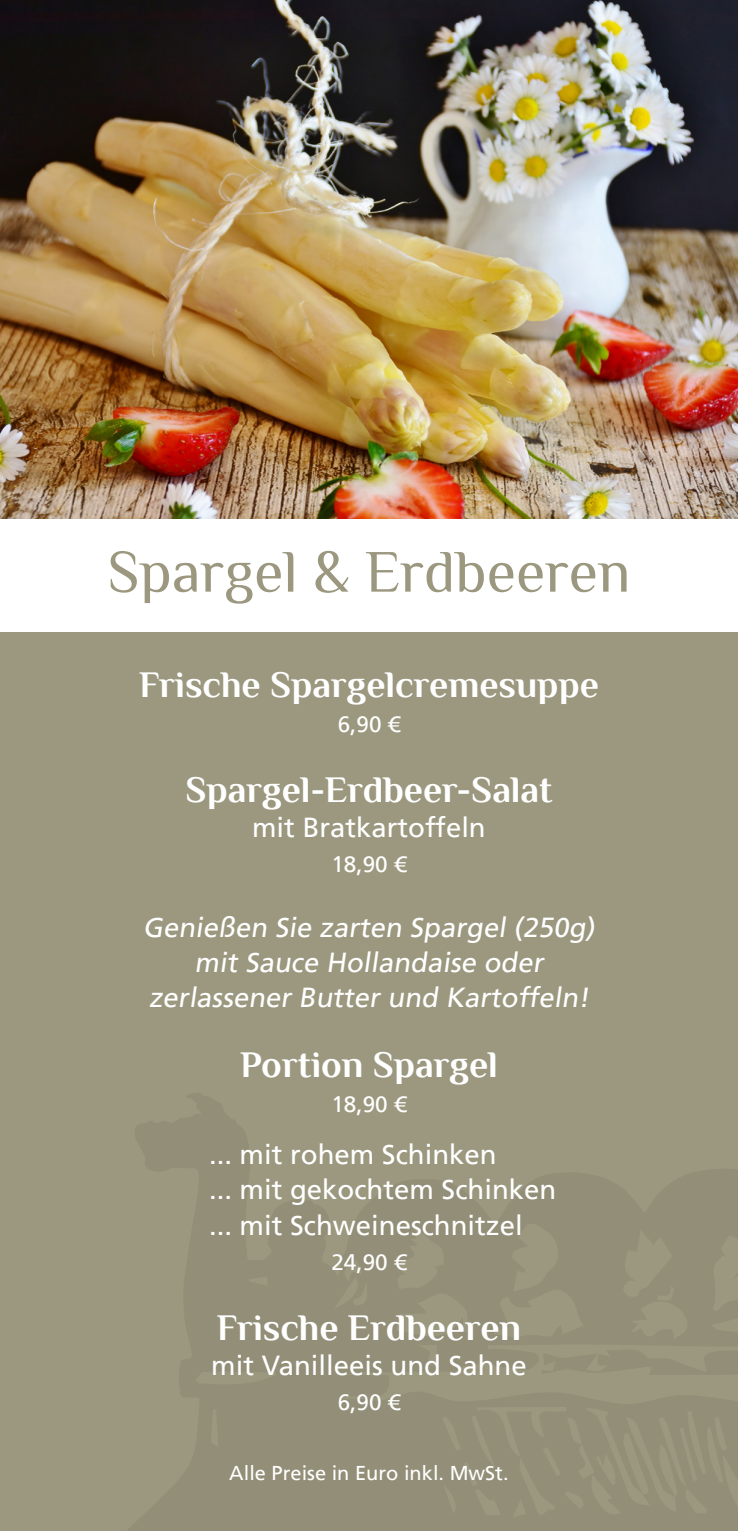
<style>
.page{position:relative;width:738px;height:1531px;background:#fff}
.page>*{position:absolute;margin:0;border:0;box-sizing:border-box;transform-origin:0 0}
.t1{font:60px "Philosopher";color:#9b987f}
.t2{font:700 37.5px "Philosopher";color:#fff}
.t3{font:27.5px "Frutiger LT";color:#fff}
.t4{font:22.5px "Frutiger LT";color:#fff}
.t5{font:20px "Frutiger LT";color:#fff}
</style>
<div class="page">
<div style="left:0;top:632px;width:737px;height:899px;background:#9b987f"></div>
<img style="left:0;top:0;width:737px;height:519px">
<p class="t1" style="left:107px;top:540px;width:524px">Spargel &amp; Erdbeeren</p>
<p class="t2" style="left:139px;top:664px;width:461px">Frische Spargelcremesuppe</p>
<p class="t4" style="left:337px;top:711px;width:64px">6,90 €</p>
<p class="t2" style="left:185px;top:769px;width:368px">Spargel-Erdbeer-Salat</p>
<p class="t3" style="left:252px;top:811px;width:235px">mit Bratkartoffeln</p>
<p class="t4" style="left:331px;top:851px;width:77px">18,90 €</p>
<p class="t3" style="left:143px;top:911px;width:457px">Genießen Sie zarten Spargel (250g)</p>
<p class="t3" style="left:194px;top:946px;width:355px">mit Sauce Hollandaise oder</p>
<p class="t3" style="left:149px;top:981px;width:446px">zerlassener Butter und Kartoffeln!</p>
<p class="t2" style="left:240px;top:1044px;width:259px">Portion Spargel</p>
<p class="t4" style="left:331px;top:1091px;width:77px">18,90 €</p>
<p class="t3" style="left:209px;top:1139px;width:289px">... mit rohem Schinken</p>
<p class="t3" style="left:209px;top:1174px;width:348px">... mit gekochtem Schinken</p>
<p class="t3" style="left:209px;top:1209px;width:315px">... mit Schweineschnitzel</p>
<p class="t4" style="left:331px;top:1248px;width:77px">24,90 €</p>
<p class="t2" style="left:217px;top:1307px;width:305px">Frische Erdbeeren</p>
<p class="t3" style="left:211px;top:1349px;width:317px">mit Vanilleeis und Sahne</p>
<p class="t4" style="left:337px;top:1388px;width:64px">6,90 €</p>
<p class="t5" style="left:229px;top:1461px;width:280px">Alle Preise in Euro inkl. MwSt.</p>
</div>
